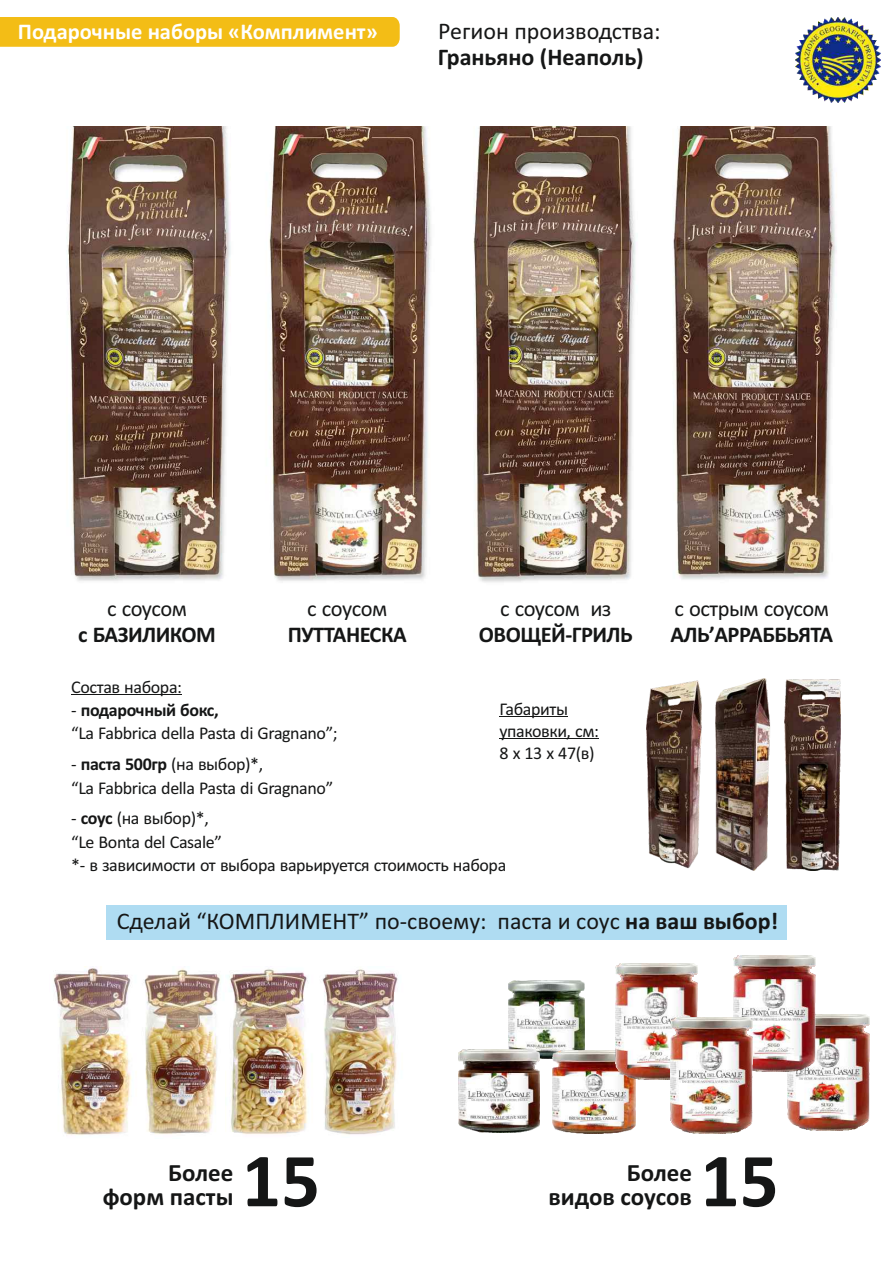
<style>
.page{position:relative;width:893px;height:1263px;background:#fff}
.page>*{position:absolute;margin:0;border:0;box-sizing:border-box;transform-origin:0 0}
.t1{font:700 77.1px "Calibri";color:#151616}
.t2{font:700 24.9px/24.3px "Calibri";color:#151616;text-align:right}
.t3{font:24px "Calibri";color:#151616}
.t4{font:700 24px "Calibri";color:#151616}
.t5{font:700 22.5px "Calibri";letter-spacing:-.025em;color:#151616}
.t6{font:22.5px "Calibri";letter-spacing:-.025em;color:#151616}
.t7{font:700 22.5px "Calibri";color:#fff}
.t8{font:18px/23.2px "Calibri";letter-spacing:-.025em;color:#151616}
.s1{font-weight:700}
</style>
<div class="page">
<img style="left:144px;top:968px;width:164px;height:167px">
<img style="left:53px;top:966px;width:79px;height:169px">
<img style="left:322px;top:969px;width:76px;height:166px">
<img style="left:508px;top:981px;width:77px;height:78px">
<img style="left:458px;top:1049px;width:82px;height:84px">
<img style="left:552px;top:1050px;width:83px;height:84px">
<div style="left:107px;top:905px;width:680px;height:34px;background:#afdcf2"></div>
<hr style="left:71px;top:694px;width:111px;height:1px;background:#151616">
<hr style="left:499px;top:716px;width:69px;height:1px;background:#151616">
<hr style="left:499px;top:738px;width:100px;height:1px;background:#151616">
<img style="left:646px;top:678px;width:195px;height:193px">
<img style="left:67px;top:126px;width:770px;height:456px">
<div style="left:0;top:17px;width:400px;height:30px;background:#f3bd16"></div>
<img style="left:795px;top:17px;width:85px;height:85px">
<img style="left:787px;top:1015px;width:82px;height:116px">
<img style="left:615px;top:963px;width:82px;height:116px">
<img style="left:733px;top:956px;width:82px;height:115px">
<img style="left:671px;top:1017px;width:82px;height:116px">
<p class="t7" style="left:18px;top:22px;width:361px">Подарочные наборы «Комплимент»</p>
<h3 class="t3" style="left:438px;top:21px;width:224px">Регион производства:</h3>
<h3 class="t4" style="left:438px;top:47px;width:207px">Граньяно (Неаполь)</h3>
<p class="t6" style="left:107px;top:599px;width:81px">с соусом</p>
<p class="t5" style="left:78px;top:625px;width:139px">с БАЗИЛИКОМ</p>
<p class="t6" style="left:307px;top:599px;width:81px">с соусом</p>
<p class="t5" style="left:288px;top:625px;width:121px">ПУТТАНЕСКА</p>
<p class="t6" style="left:500px;top:599px;width:113px">с соусом из</p>
<p class="t5" style="left:479px;top:625px;width:155px">ОВОЩЕЙ-ГРИЛЬ</p>
<p class="t8" style="left:71px;top:677px;width:112px">Состав набора:</p>
<p class="t8" style="left:71px;top:700px;width:268px">- <span class="s1">подарочный бокс,<br></span>“La Fabbrica della Pasta di Gragnano”;</p>
<p class="t8" style="left:71px;top:754px;width:263px">- <span class="s1">паста 500гр</span> (на выбор)*,<br>“La Fabbrica della Pasta di Gragnano”</p>
<p class="t8" style="left:71px;top:808px;width:436px">- <span class="s1">соус</span> (на выбор)*,<br>“Le Bonta del Casale”<br>*- в зависимости от выбора варьируется стоимость набора</p>
<p class="t8" style="left:499px;top:699px;width:101px;line-height:21.9px">Габариты упаковки, см:<br>8 х 13 х 47(в)</p>
<p class="t6" style="left:674px;top:599px;width:156px">с острым соусом</p>
<p class="t5" style="left:670px;top:625px;width:164px">АЛЬ’АРРАББЬЯТА</p>
<h3 class="t3" style="left:117px;top:910px;width:663px">Сделай “КОМПЛИМЕНТ” по-своему: паста и соус <span class="s1">на ваш выбор!</span></h3>
<h1 class="t1" style="left:242px;top:1148px;width:80px">15</h1>
<h2 class="t2" style="left:103px;top:1162px;width:132px">Более форм пасты</h2>
<h2 class="t2" style="left:627px;top:1162px;width:67px">Более</h2>
<h2 class="t2" style="left:549px;top:1187px;width:145px">видов соусов</h2>
<h1 class="t1" style="left:700px;top:1148px;width:80px">15</h1>
</div>
